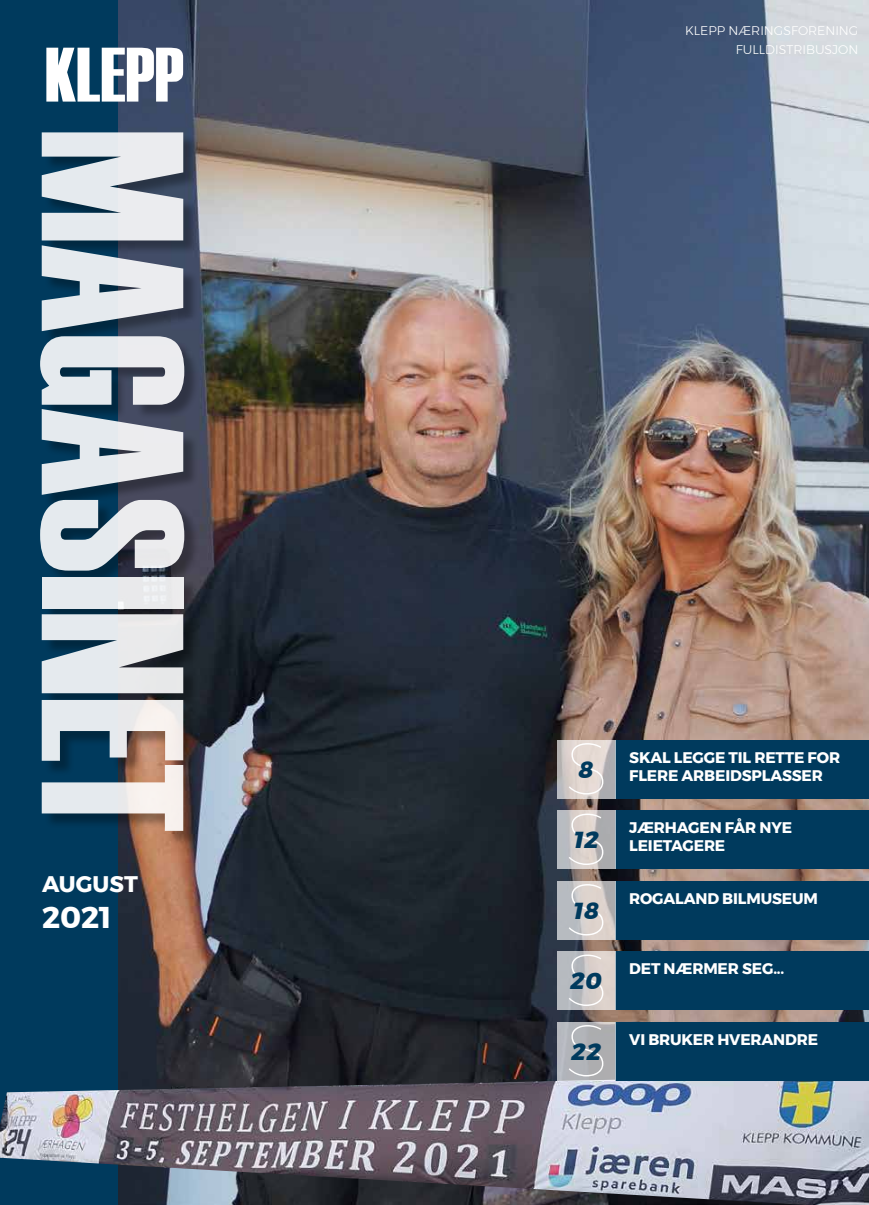
<style>
.page{position:relative;width:869px;height:1205px;background:#fff}
.page>*{position:absolute;margin:0;border:0;box-sizing:border-box;transform-origin:0 0}
.t1{font:202px "Haettenschweiler";color:#fff}
.t2{font:77px "Haettenschweiler";color:#fff}
.t3{font:700 30px "Montserrat";color:#fff}
.t4{font:italic 800 23.12px "Montserrat";color:#003a5d}
.t5{font:700 22.5px "Montserrat";color:#fff}
.t6{font:700 15.38px "Montserrat";letter-spacing:-.01em;color:#fff}
.t7{font:300 12.5px/18.8px "Montserrat";color:#fff;text-align:right}
</style>
<div class="page">
<img style="left:117px;top:0;width:751px;height:1074px">
<div style="left:0;top:0;width:117px;height:1205px;background:#003a5d"></div>
<img style="left:0;top:1074px;width:868px;height:131px">
<div style="left:42px;top:134px;width:158px;height:712px;background:#000;opacity:.35"></div>
<div style="left:615px;top:740px;width:253px;height:58px;background:#003a5d"></div>
<svg style="left:557px;top:740px;width:58px;height:58px;background:#c2bebe"></svg>
<svg style="left:568px;top:743px;width:35px;height:51px;background:#e4dad5"></svg>
<div style="left:615px;top:881px;width:253px;height:58px;background:#003a5d"></div>
<svg style="left:557px;top:881px;width:58px;height:58px;background:#c1bfc0"></svg>
<svg style="left:568px;top:884px;width:35px;height:51px;background:#d5d0ce"></svg>
<div style="left:615px;top:951px;width:253px;height:59px;background:#003a5d"></div>
<div style="left:557px;top:951px;width:58px;height:59px;background:linear-gradient(to right,#acb3bb,#e6d7ce)"></div>
<svg style="left:568px;top:954px;width:35px;height:52px;background:#cdcaca"></svg>
<div style="left:615px;top:1022px;width:253px;height:58px;background:#003a5d"></div>
<svg style="left:557px;top:1022px;width:58px;height:58px;background:#b2b3b7"></svg>
<svg style="left:568px;top:1025px;width:35px;height:51px;background:#b6b8bb"></svg>
<div style="left:615px;top:811px;width:253px;height:58px;background:#003a5d"></div>
<svg style="left:557px;top:811px;width:58px;height:58px;background:#b5b6b9"></svg>
<svg style="left:568px;top:813px;width:35px;height:52px;background:#d4cdca"></svg>
<h2 class="t2" style="left:45px;top:31px;width:140px">KLEPP</h2>
<h1 class="t1" style="left:228px;top:129px;width:706px;rotate:90deg">MAGASINET</h1>
<h3 class="t5" style="left:42px;top:866px;width:97px">AUGUST</h3>
<h3 class="t3" style="left:42px;top:893px;width:71px">2021</h3>
<p class="t7" style="left:685px;top:21px;width:174px">KLEPP NÆRINGSFORENING<br>FULLDISTRIBUSJON</p>
<p class="t6" style="left:629px;top:745px;width:212px">SKAL LEGGE TIL RETTE FOR</p>
<h3 class="t4" style="left:578px;top:751px;width:17px">8</h3>
<p class="t6" style="left:629px;top:763px;width:195px">FLERE ARBEIDSPLASSER</p>
<p class="t6" style="left:629px;top:815px;width:164px">JÆRHAGEN FÅR NYE</p>
<h3 class="t4" style="left:573px;top:821px;width:27px">12</h3>
<p class="t6" style="left:629px;top:834px;width:97px">LEIETAGERE</p>
<h3 class="t4" style="left:572px;top:892px;width:28px">18</h3>
<h3 class="t4" style="left:569px;top:962px;width:34px">20</h3>
<h3 class="t4" style="left:570px;top:1033px;width:32px">22</h3>
<p class="t6" style="left:629px;top:886px;width:190px">ROGALAND BILMUSEUM</p>
<p class="t6" style="left:629px;top:956px;width:156px">DET NÆRMER SEG...</p>
<p class="t6" style="left:629px;top:1026px;width:190px">VI BRUKER HVERANDRE</p>
</div>
